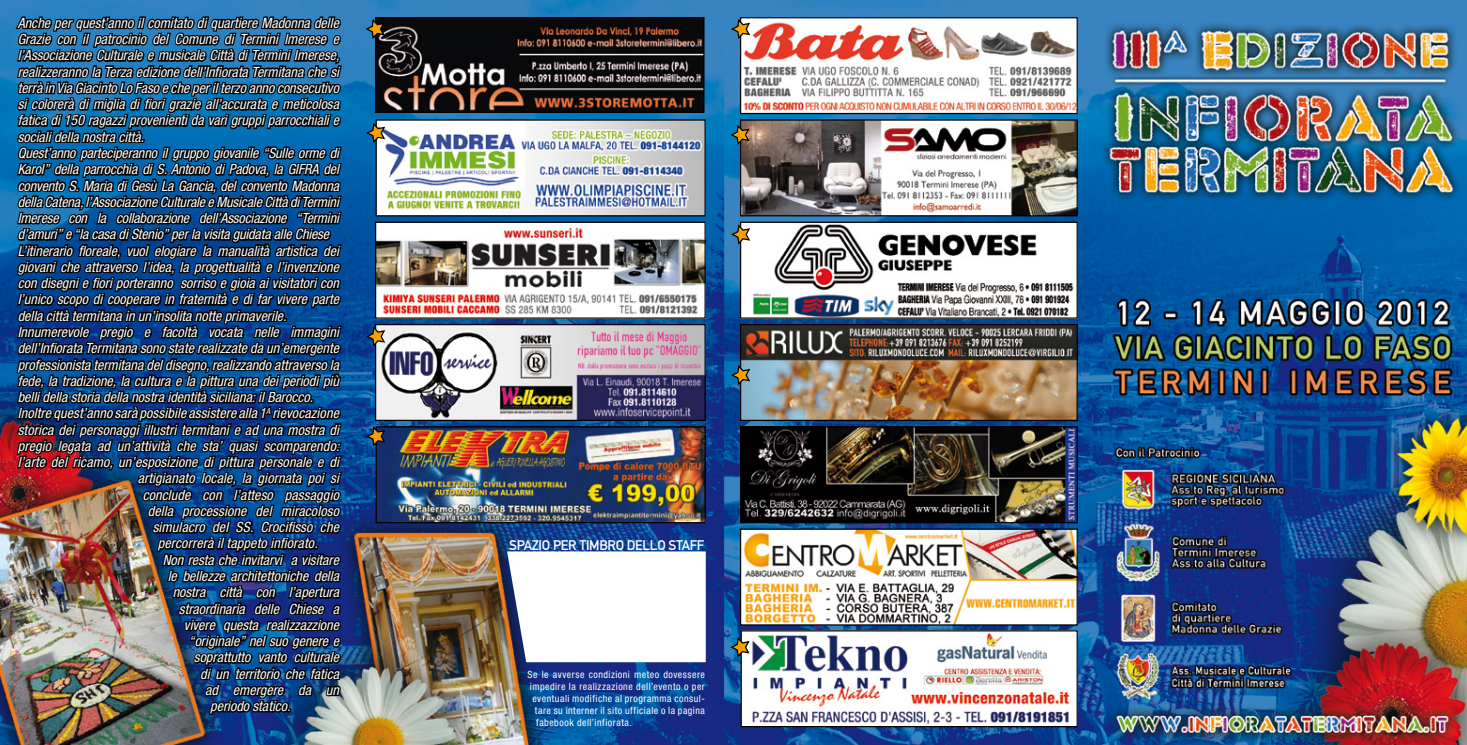
<style>
.page{position:relative;width:1467px;height:745px;background:#fff}
.page>*{position:absolute;margin:0;border:0;box-sizing:border-box;transform-origin:0 0}
.t1{font:italic condensed 14.12px "Helvetica Neue LT Std";color:#fff}
.t2{font:13.75px "DIN Mittelschrift Std";letter-spacing:-.02em;color:#fff}
.t3{font:condensed 10px "Helvetica Neue LT Std";letter-spacing:.05em;color:#fff}
</style>
<div class="page">
<img style="left:0;top:0;width:1467px;height:744px">
<img style="left:377px;top:19px;width:325px;height:92px">
<div style="left:375px;top:17px;width:329px;height:96px;border:1px solid #000"></div>
<img style="left:742px;top:19px;width:334px;height:93px">
<div style="left:740px;top:17px;width:338px;height:97px;border:1px solid #000"></div>
<img style="left:378px;top:428px;width:326px;height:93px">
<div style="left:376px;top:426px;width:330px;height:97px;border:1px solid #000"></div>
<img style="left:743px;top:631px;width:333px;height:93px">
<div style="left:741px;top:629px;width:337px;height:97px;border:1px solid #000"></div>
<img style="left:742px;top:121px;width:334px;height:93px">
<div style="left:740px;top:119px;width:338px;height:97px;border:1px solid #000"></div>
<img style="left:377px;top:326px;width:327px;height:93px">
<div style="left:375px;top:324px;width:331px;height:97px;border:1px solid #000"></div>
<img style="left:742px;top:223px;width:334px;height:93px">
<div style="left:740px;top:221px;width:338px;height:97px;border:1px solid #000"></div>
<img style="left:377px;top:223px;width:327px;height:93px">
<div style="left:375px;top:221px;width:331px;height:97px;border:1px solid #000"></div>
<img style="left:742px;top:326px;width:334px;height:93px">
<div style="left:740px;top:324px;width:338px;height:97px;border:1px solid #000"></div>
<img style="left:742px;top:428px;width:334px;height:93px">
<div style="left:740px;top:426px;width:338px;height:97px;border:1px solid #000"></div>
<img style="left:742px;top:530px;width:334px;height:93px">
<div style="left:740px;top:528px;width:338px;height:97px;border:1px solid #000"></div>
<img style="left:378px;top:121px;width:326px;height:93px">
<div style="left:376px;top:119px;width:330px;height:97px;border:1px solid #000"></div>
<img style="left:14px;top:0;width:329px;height:744px">
<svg style="left:507px;top:551px;width:199px;height:110px"></svg>
<svg style="left:729px;top:636px;width:22px;height:22px"></svg>
<svg style="left:365px;top:326px;width:21px;height:22px"></svg>
<svg style="left:365px;top:425px;width:21px;height:22px"></svg>
<svg style="left:365px;top:122px;width:21px;height:22px"></svg>
<svg style="left:730px;top:18px;width:21px;height:22px"></svg>
<svg style="left:730px;top:224px;width:21px;height:22px"></svg>
<svg style="left:730px;top:364px;width:21px;height:22px"></svg>
<svg style="left:729px;top:124px;width:22px;height:22px"></svg>
<svg style="left:364px;top:18px;width:22px;height:22px"></svg>
<p class="t1" style="left:18px;top:15px;width:323px">Anche per quest’anno il comitato di quartiere Madonna delle</p>
<p class="t1" style="left:18px;top:31px;width:323px">Grazie con il patrocinio del Comune di Termini Imerese e</p>
<p class="t1" style="left:18px;top:47px;width:323px">l’Associazione Culturale e musicale Città di Termini Imerese,</p>
<p class="t1" style="left:18px;top:63px;width:323px">realizzeranno la Terza edizione dell’Infiorata Termitana che si</p>
<p class="t1" style="left:18px;top:80px;width:323px">terrà in Via Giacinto Lo Faso e che per il terzo anno consecutivo</p>
<p class="t1" style="left:18px;top:96px;width:323px">si colorerà di miglia di fiori grazie all’accurata e meticolosa</p>
<p class="t1" style="left:18px;top:112px;width:323px">fatica di 150 ragazzi provenienti da vari gruppi parrocchiali e</p>
<p class="t1" style="left:18px;top:128px;width:128px">sociali della nostra città.</p>
<p class="t1" style="left:18px;top:145px;width:323px">Quest’anno parteciperanno il gruppo giovanile “Sulle orme di</p>
<p class="t1" style="left:18px;top:161px;width:323px">Karol” della parrocchia di S. Antonio di Padova, la GIFRA del</p>
<p class="t1" style="left:18px;top:177px;width:323px">convento S. Maria di Gesù La Gancia, del convento Madonna</p>
<p class="t1" style="left:18px;top:193px;width:323px">della Catena, l’Associazione Culturale e Musicale Città di Termini</p>
<p class="t1" style="left:18px;top:210px;width:323px">Imerese con la collaborazione dell’Associazione “Termini</p>
<p class="t1" style="left:18px;top:226px;width:313px">d’amuri” e “la casa di Stenio” per la visita guidata alle Chiese</p>
<p class="t1" style="left:18px;top:242px;width:323px">L’itinerario floreale, vuol elogiare la manualità artistica dei</p>
<p class="t1" style="left:18px;top:258px;width:323px">giovani che attraverso l’idea, la progettualità e l’invenzione</p>
<p class="t1" style="left:18px;top:275px;width:323px">con disegni e fiori porteranno sorriso e gioia ai visitatori con</p>
<p class="t1" style="left:18px;top:291px;width:323px">l’unico scopo di cooperare in fraternità e di far vivere parte</p>
<p class="t1" style="left:18px;top:307px;width:270px">della città termitana in un’insolita notte primaverile.</p>
<p class="t1" style="left:18px;top:323px;width:323px">Innumerevole pregio e facoltà vocata nelle immagini</p>
<p class="t1" style="left:18px;top:340px;width:323px">dell’Infiorata Termitana sono state realizzate da un’emergente</p>
<p class="t1" style="left:18px;top:356px;width:323px">professionista termitana del disegno, realizzando attraverso la</p>
<p class="t1" style="left:18px;top:372px;width:323px">fede, la tradizione, la cultura e la pittura una dei periodi più</p>
<p class="t1" style="left:18px;top:388px;width:297px">belli della storia della nostra identità siciliana: il Barocco.</p>
<p class="t1" style="left:18px;top:405px;width:323px">Inoltre quest’anno sarà possibile assistere alla 1<sup>a</sup> rievocazione</p>
<p class="t1" style="left:18px;top:421px;width:323px">storica dei personaggi illustri termitani e ad una mostra di</p>
<p class="t1" style="left:18px;top:437px;width:323px">pregio legata ad un’attività che sta’ quasi scomparendo:</p>
<p class="t1" style="left:18px;top:453px;width:323px">l’arte del ricamo, un’esposizione di pittura personale e di</p>
<p class="t1" style="left:138px;top:470px;width:203px">artigianato locale, la giornata poi si</p>
<p class="t1" style="left:143px;top:486px;width:198px">conclude con l’atteso passaggio</p>
<p class="t1" style="left:148px;top:502px;width:193px">della processione del miracoloso</p>
<p class="t1" style="left:153px;top:518px;width:188px">simulacro del SS. Crocifisso che</p>
<p class="t1" style="left:158px;top:535px;width:162px">percorrerà il tappeto infiorato.</p>
<p class="t1" style="left:163px;top:551px;width:178px">Non resta che invitarvi a visitare</p>
<p class="t1" style="left:168px;top:567px;width:173px">le bellezze architettoniche della</p>
<p class="t1" style="left:173px;top:583px;width:168px">nostra città con l’apertura</p>
<p class="t1" style="left:179px;top:600px;width:162px">straordinaria delle Chiese a</p>
<p class="t1" style="left:184px;top:616px;width:156px">vivere questa realizzazzione</p>
<p class="t1" style="left:189px;top:632px;width:151px">“originale” nel suo genere e</p>
<p class="t1" style="left:194px;top:648px;width:147px">soprattutto vanto culturale</p>
<p class="t1" style="left:200px;top:665px;width:140px">di un territorio che fatica</p>
<p class="t1" style="left:205px;top:681px;width:135px">ad emergere da un</p>
<p class="t1" style="left:210px;top:697px;width:82px">periodo statico.</p>
<p class="t2" style="left:509px;top:537px;width:197px">SPAZIO PER TIMBRO DELLO STAFF</p>
<p class="t3" style="left:527px;top:668px;width:179px">Se le avverse condizioni meteo dovessere</p>
<p class="t3" style="left:530px;top:680px;width:176px">impedire la realizzazione dell’evento o per</p>
<p class="t3" style="left:532px;top:692px;width:174px">eventuali modifiche al programma consul-</p>
<p class="t3" style="left:535px;top:704px;width:171px">tare su interner il sito ufficiale o la pagina</p>
<p class="t3" style="left:536px;top:716px;width:97px">fabebook dell’infiorata.</p>
</div>
